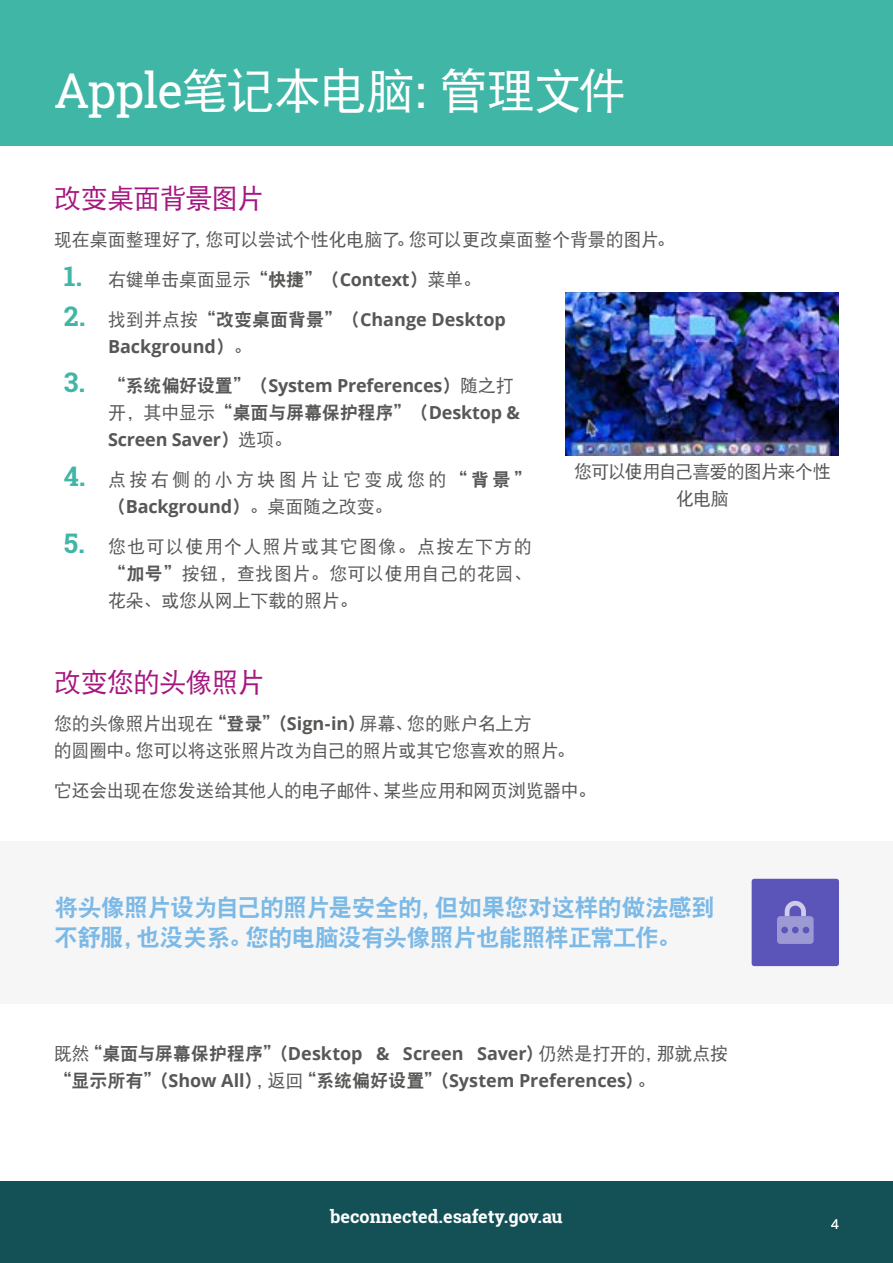
<style>
.page{position:relative;width:893px;height:1263px;background:#fff}
.page>*{position:absolute;margin:0;border:0;box-sizing:border-box;transform-origin:0 0}
.t1{font:48px "DFP Hei W5";letter-spacing:-.035em;color:#fff}
.t2{font:27px "DFP Hei W5";letter-spacing:-.035em;color:#a71680}
.t3{font:24px/30px "DFP Hei W9";letter-spacing:-.04em;color:#7bb9e7}
.t4{font:18px/27px "DFP Hei W5";letter-spacing:-.01em;color:#575756;text-align:justify}
.t5{font:700 18px/27px "Open Sans";letter-spacing:-.005em;color:#575756}
.t6{font:700 18px "Roboto Slab";color:#fff}
.t7{font:18px "DFP Hei W9";letter-spacing:-.01em;color:#575756}
.t8{font:18px "DFP Hei W5";letter-spacing:.185em;color:#575756}
.t9{font:18px/27px "DFP Hei W5";letter-spacing:-.045em;color:#575756;text-align:center}
.t10{font:13.5px "Open Sans";color:#fff}
.s1{font-family:"Roboto Slab"}
.s2{font-family:"Roboto Slab";font-weight:700;font-size:27px;color:#40b6a6}
.s3{font-family:"DFP Hei W9"}
.s4{font-family:"Open Sans";font-weight:700}
.s5{font-family:"Roboto Slab";font-size:27px;color:#40b6a6}
.s6{font-family:"DFP Hei W5";font-weight:400}
.s7{font-family:"DFP Hei W9";font-weight:400}
.s8{font-family:"DFP Hei W5"}
</style>
<div class="page">
<div style="left:0;top:1181px;width:893px;height:82px;background:#135157"></div>
<div style="left:0;top:0;width:893px;height:145px;background:#40b6a6"></div>
<img style="left:566px;top:293px;width:273px;height:163px">
<div style="left:0;top:841px;width:893px;height:162px;background:#f6f6f6"></div>
<div style="left:752px;top:879px;width:87px;height:87px;background:#5c55b9;border-radius:3px"></div>
<svg style="left:785px;top:901px;width:21px;height:15px"></svg>
<div style="left:777px;top:916px;width:37px;height:28px;background:#9c99d4;border-radius:3px"></div>
<div style="left:792px;top:927px;width:7px;height:6px;background:#5c55b9;border-radius:50%"></div>
<svg style="left:803px;top:927px;width:6px;height:6px"></svg>
<div style="left:781px;top:927px;width:7px;height:6px;background:#5c55b9;border-radius:50%"></div>
<h1 class="t1" style="left:54px;top:65px;width:574px"><span class="s1">Apple</span>笔记本电脑：管理文件</h1>
<h2 class="t2" style="left:54px;top:184px;width:211px">改变桌面背景图片</h2>
<p class="t4" style="left:54px;top:226px;width:622px">现在桌面整理好了，您可以尝试个性化电脑了。您可以更改桌面整个背景的图片。</p>
<p class="t4" style="left:64px;top:265px;width:418px"><span class="s2">1.</span> 右键单击桌面显示<span class="s3">“快捷”（</span><span class="s4">Context</span><span class="s3">）</span>菜单。</p>
<p class="t5" style="left:108px;top:305px;width:399px;text-indent:-44px"><span class="s5">2.</span> <span class="s6">找到并点按</span><span class="s7">“改变桌面背景”（</span>Change Desktop<br>Background<span class="s7">）</span><span class="s6">。</span></p>
<p class="t5" style="left:64px;top:372px;width:451px"><span class="s5">3.</span> <span class="s7">“系统偏好设置”（</span>System Preferences<span class="s7">）</span><span class="s6">随之打</span></p>
<p class="t7" style="left:108px;top:403px;width:413px"><span class="s8">开，其中显示</span>“桌面与屏幕保护程序”（<span class="s4">Desktop &amp;</span></p>
<p class="t5" style="left:108px;top:426px;width:186px">Screen Saver<span class="s7">）</span><span class="s6">选项。</span></p>
<p class="t8" style="left:64px;top:470px;width:469px"><span class="s2">4.</span> 点按右侧的小方块图片让它变成您的<span class="s3">“背景”</span></p>
<p class="t5" style="left:108px;top:493px;width:286px"><span class="s7">（</span>Background<span class="s7">）</span><span class="s6">。桌面随之改变。</span></p>
<p class="t4" style="left:108px;top:533px;width:425px;text-indent:-44px"><span class="s2">5.</span> 您也可以使用个人照片或其它图像。点按左下方的<span class="s3">“加号”</span>按钮，查找图片。您可以使用自己的花园、花朵、或您从网上下载的照片。</p>
<p class="t9" style="left:574px;top:458px;width:258px">您可以使用自己喜爱的图片来个性化电脑</p>
<h2 class="t2" style="left:54px;top:668px;width:212px">改变您的头像照片</h2>
<p class="t4" style="left:54px;top:709px;width:522px">您的头像照片出现在<span class="s3">“登录”（</span><span class="s4">Sign-in</span><span class="s3">）</span>屏幕、您的账户名上方<br>的圆圈中。您可以将这张照片改为自己的照片或其它您喜欢的照片。</p>
<p class="t4" style="left:54px;top:776px;width:543px">它还会出现在您发送给其他人的电子邮件、某些应用和网页浏览器中。</p>
<h3 class="t3" style="left:54px;top:892px;width:663px">将头像照片设为自己的照片是安全的，但如果您对这样的做法感到不舒服，也没关系。您的电脑没有头像照片也能照样正常工作。</h3>
<p class="t5" style="left:54px;top:1039px;width:676px"><span class="s6">既然</span><span class="s7">“桌面与屏幕保护程序”（</span>Desktop &amp; Screen Saver<span class="s7">）</span><span class="s6">仍然是打开的，那就点按</span><span class="s7">“显示所有”（</span>Show All<span class="s7">）</span><span class="s6">，返回</span><span class="s7">“系统偏好设置”（</span>System Preferences<span class="s7">）</span><span class="s6">。</span></p>
<p class="t6" style="left:330px;top:1204px;width:234px">beconnected.esafety.gov.au</p>
<p class="t10" style="left:831px;top:1214px;width:9px">4</p>
</div>
